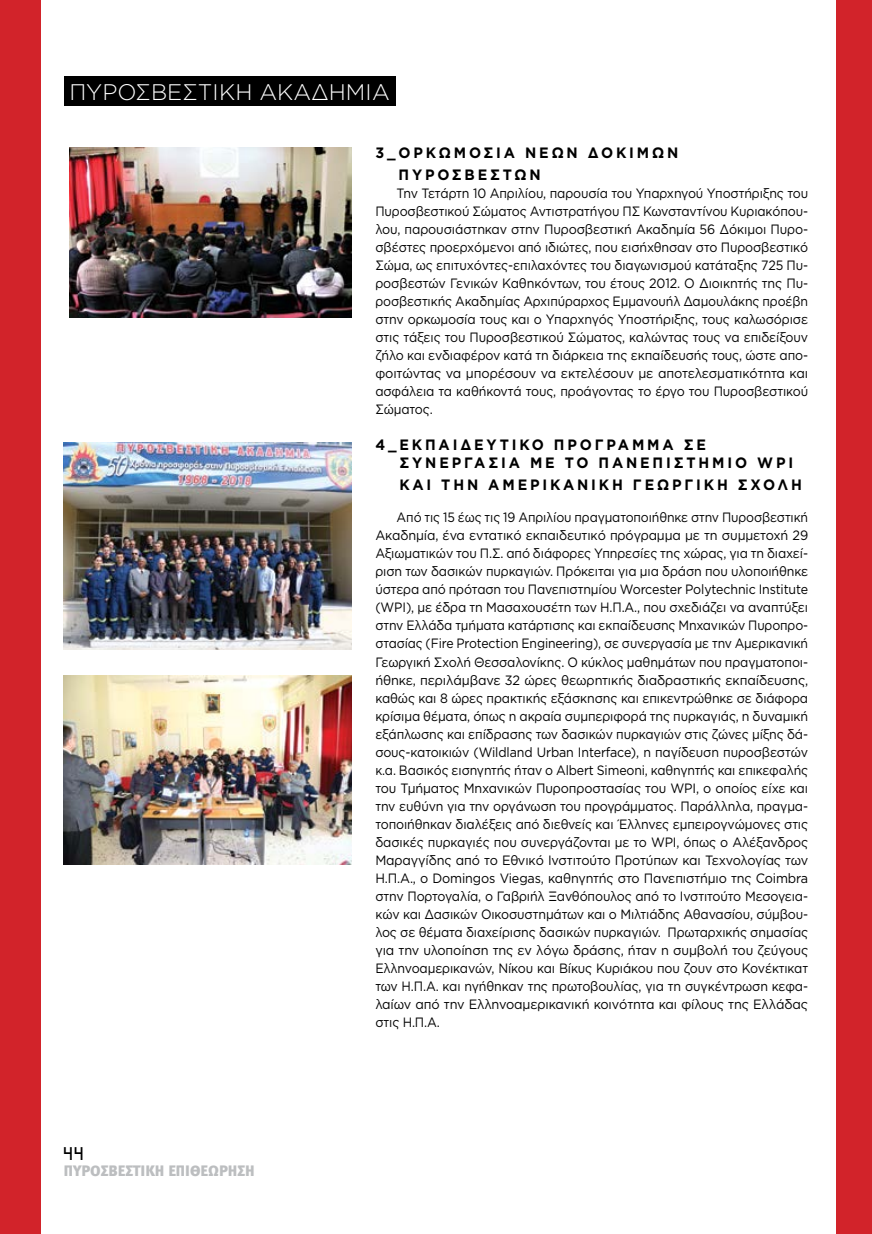
<style>
.page{position:relative;width:872px;height:1234px;background:#fff}
.page>*{position:absolute;margin:0;border:0;box-sizing:border-box;transform-origin:0 0}
.t1{font:300 22.5px "Gotham Greek";color:#fff}
.t2{font:700 15px/21.6px "Gotham Greek";letter-spacing:.2em;color:#000;scale:.95 1}
.t3{font:15px "Meta Black Greek Caps";color:#bcbec0}
.t4{font:15px "Star Avenue";color:#000}
.t5{font:13.5px/18px "Gotham Greek";letter-spacing:-.01em;color:#000;text-align:justify;scale:.91 1}
.t6{font:13.5px/18px "Gotham Greek";letter-spacing:-.01em;color:#000;text-align:justify;scale:.92 1}
</style>
<div class="page">
<div style="left:64px;top:77px;width:331px;height:29px;background:#000"></div>
<div style="left:0;top:0;width:40px;height:1233px;background:#d2232a"></div>
<div style="left:837px;top:0;width:35px;height:1233px;background:#d2232a"></div>
<img style="left:69px;top:147px;width:282px;height:171px">
<img style="left:64px;top:442px;width:287px;height:207px">
<img style="left:64px;top:675px;width:287px;height:189px">
<h1 class="t1" style="left:69px;top:79px;width:322px">ΠΥΡΟΣΒΕΣΤΙΚΉ ΑΚΑΔΗ ΜΊ Α</h1>
<p class="t4" style="left:64px;top:1144px;width:21px">44</p>
<p class="t3" style="left:64px;top:1161px;width:192px">ΠΥΡΟΣΒΕΣΤΙΚΗ ΕΠΙΘΕΩΡΗΣΗ</p>
<p class="t2" style="left:398px;top:142px;width:296px;text-indent:-23px">3_ΟΡΚΩΜΟΣΙΑ ΝΕΩΝ ΔΟΚΙΜΩΝ<br>ΠΥΡΟΣΒΕΣΤΩΝ</p>
<p class="t6" style="left:375px;top:184px;width:472px;text-indent:21px">Την Τετάρτη 10 Απριλίου, παρουσία του Υπαρχηγού Υποστήριξης του Πυροσβεστικού Σώματος Αντιστρατήγου ΠΣ Κωνσταντίνου Κυριακόπου&shy;λου, παρουσιάστηκαν στην Πυροσβεστική Ακαδημία 56 Δόκιμοι Πυρο&shy;σβέστες προερχόμενοι από ιδιώτες, που εισήχθησαν στο Πυροσβεστικό Σώμα, ως επιτυχόντες-επιλαχόντες του διαγωνισμού κατάταξης 725 Πυ&shy;ροσβεστών Γενικών Καθηκόντων, του έτους 2012. O Διοικητής της Πυ&shy;ροσβεστικής Ακαδημίας Αρχιπύραρχος Εμμανουήλ Δαμουλάκης προέβη στην ορκωμοσία τους και ο Υπαρχηγός Υποστήριξης, τους καλωσόρισε στις τάξεις του Πυροσβεστικού Σώματος, καλώντας τους να επιδείξουν ζήλο και ενδιαφέρον κατά τη διάρκεια της εκπαίδευσής τους, ώστε απο&shy;φοιτώντας να μπορέσουν να εκτελέσουν με αποτελεσματικότητα και ασφάλεια τα καθήκοντά τους, προάγοντας το έργο του Πυροσβεστικού Σώματος.</p>
<p class="t2" style="left:399px;top:435px;width:416px;line-height:18px;text-indent:-24px">4_ΕΚΠΑΙΔΕΥΤΙΚΌ ΠΡΌΓΡΑΜΜΑ ΣΕ<br>ΣΥΝΕΡΓΑΣΊ Α ΜΕ ΤΟ ΠΑΝΕΠΙΣΤΉ ΜΙΟ WPI</p>
<p class="t2" style="left:399px;top:473px;width:423px">ΚΑΙ ΤΗΝ ΑΜΕΡΙΚΑΝΙΚΉ ΓΕΩΡΓΙΚΉ ΣΧΟΛΉ</p>
<p class="t5" style="left:375px;top:508px;width:477px;text-indent:21px">Από τις 15 έως τις 19 Απριλίου πραγματοποιήθηκε στην Πυροσβεστική Ακαδημία, ένα εντατικό εκπαιδευτικό πρόγραμμα με τη συμμετοχή 29<br>Αξιωματικών του Π.Σ. από διάφορες Υπηρεσίες της χώρας, για τη διαχεί&shy;ριση των δασικών πυρκαγιών. Πρόκειται για μια δράση που υλοποιήθηκε ύστερα από πρόταση του Πανεπιστημίου Worcester Polytechnic Institute (WPI), με έδρα τη Μασαχουσέτη των Η.Π.Α., που σχεδιάζει να αναπτύξει στην Ελλάδα τμήματα κατάρτισης και εκπαίδευσης Μηχανικών Πυροπρο&shy;στασίας (Fire Protection Engineering), σε συνεργασία με την Αμερικανική Γεωργική Σχολή Θεσσαλονίκης. Ο κύκλος μαθημάτων που πραγματοποι&shy;ήθηκε, περιλάμβανε 32 ώρες θεωρητικής διαδραστικής εκπαίδευσης, καθώς και 8 ώρες πρακτικής εξάσκησης και επικεντρώθηκε σε διάφορα κρίσιμα θέματα, όπως η ακραία συμπεριφορά της πυρκαγιάς, η δυναμική εξάπλωσης και επίδρασης των δασικών πυρκαγιών στις ζώνες μίξης δά&shy;σους-κατοικιών (Wildland Urban Interface), η παγίδευση πυροσβεστών κ.α. Βασικός εισηγητής ήταν ο Albert Simeoni, καθηγητής και επικεφαλής του Τμήματος Μηχανικών Πυροπροστασίας του WPI, ο οποίος είχε και την ευθύνη για την οργάνωση του προγράμματος. Παράλληλα, πραγμα&shy;τοποιήθηκαν διαλέξεις από διεθνείς και Έλληνες εμπειρογνώμονες στις δασικές πυρκαγιές που συνεργάζονται με το WPI, όπως ο Αλέξανδρος Μαραγγίδης από το Εθνικό Ινστιτούτο Προτύπων και Τεχνολογίας των Η.Π.Α., ο Domingos Viegas, καθηγητής στο Πανεπιστήμιο της Coimbra στην Πορτογαλία, ο Γαβριήλ Ξανθόπουλος από το Ινστιτούτο Μεσογεια&shy;κών και Δασικών Οικοσυστημάτων και ο Μιλτιάδης Αθανασίου, σύμβου&shy;λος σε θέματα διαχείρισης δασικών πυρκαγιών. Πρωταρχικής σημασίας για την υλοποίηση της εν λόγω δράσης, ήταν η συμβολή του ζεύγους Ελληνοαμερικανών, Νίκου και Βίκυς Κυριάκου που ζουν στο Κονέκτικατ των Η.Π.Α. και ηγήθηκαν της πρωτοβουλίας, για τη συγκέντρωση κεφα&shy;λαίων από την Ελληνοαμερικανική κοινότητα και φίλους της Ελλάδας στις Η.Π.Α.</p>
</div>
